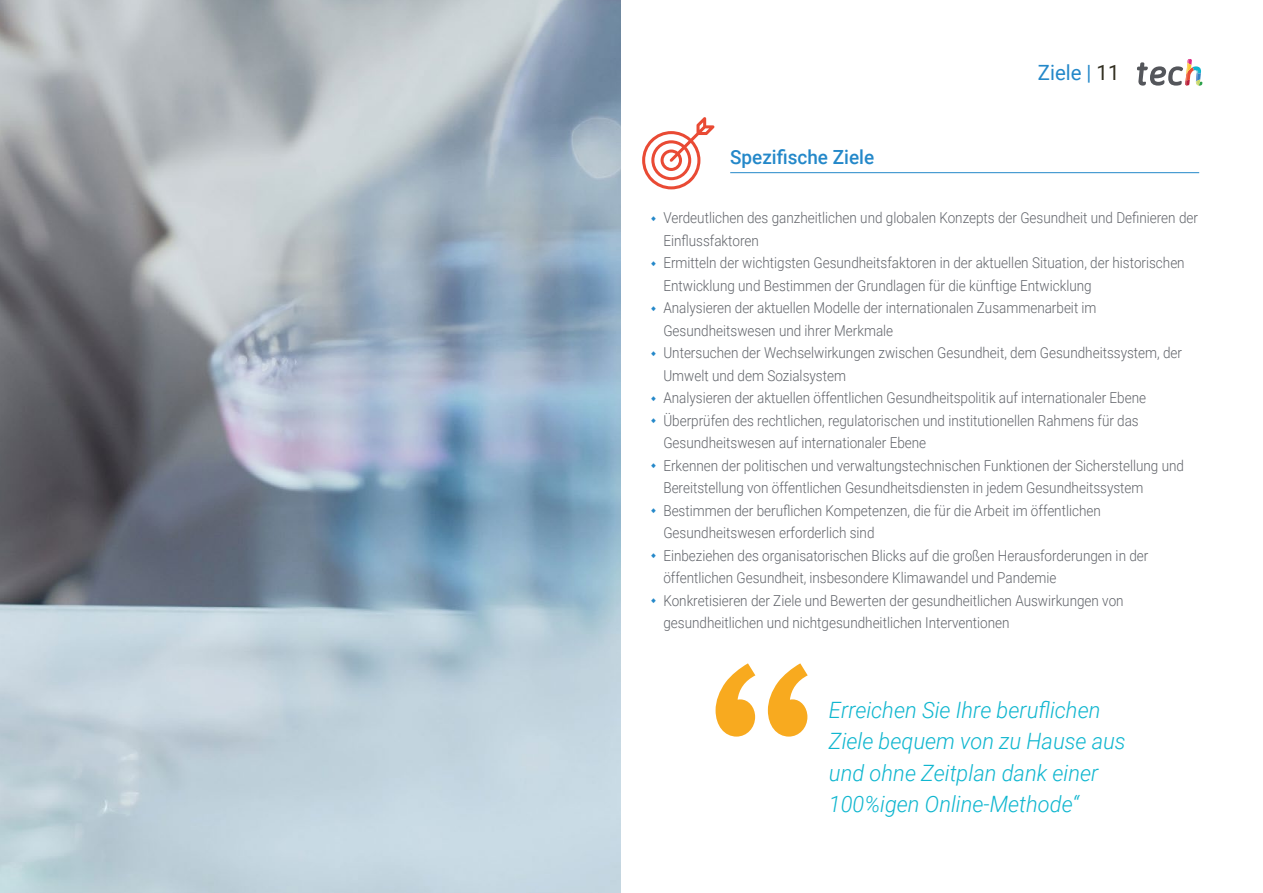
<style>
.page{position:relative;width:1263px;height:893px;background:#fff}
.page>*{position:absolute;margin:0;border:0;box-sizing:border-box;transform-origin:0 0}
.t1{font:italic 300 22.5px/31.5px "Roboto";color:#0fb6cf}
.t2{font:21px "Roboto";color:#2488c9}
.t3{font:500 19.5px "Roboto";color:#2488c9}
.t4{font:300 15px/22.5px "Roboto";color:#61646a;scale:.9 1}
.s1{color:#312e20}
</style>
<div class="page">
<img style="left:0;top:0;width:621px;height:893px">
<hr style="left:730px;top:172px;width:469px;height:1px;background:#2488c9">
<svg style="left:642px;top:117px;width:72px;height:72px"></svg>
<svg style="left:715px;top:663px;width:93px;height:74px"></svg>
<svg style="left:1137px;top:59px;width:65px;height:27px"></svg>
<h3 class="t3" style="left:730px;top:144px;width:145px">Spezifische Ziele</h3>
<h2 class="t2" style="left:1038px;top:57px;width:83px">Ziele | <span class="s1">11</span></h2>
<p class="t4" style="left:663px;top:206px;width:595px">Verdeutlichen des ganzheitlichen und globalen Konzepts der Gesundheit und Definieren der Einflussfaktoren<br>Ermitteln der wichtigsten Gesundheitsfaktoren in der aktuellen Situation, der historischen Entwicklung und Bestimmen der Grundlagen für die künftige Entwicklung<br>Analysieren der aktuellen Modelle der internationalen Zusammenarbeit im Gesundheitswesen und ihrer Merkmale<br>Untersuchen der Wechselwirkungen zwischen Gesundheit, dem Gesundheitssystem, der Umwelt und dem Sozialsystem<br>Analysieren der aktuellen öffentlichen Gesundheitspolitik auf internationaler Ebene Überprüfen des rechtlichen, regulatorischen und institutionellen Rahmens für das Gesundheitswesen auf internationaler Ebene<br>Erkennen der politischen und verwaltungstechnischen Funktionen der Sicherstellung und Bereitstellung von öffentlichen Gesundheitsdiensten in jedem Gesundheitssystem Bestimmen der beruflichen Kompetenzen, die für die Arbeit im öffentlichen Gesundheitswesen erforderlich sind<br>Einbeziehen des organisatorischen Blicks auf die großen Herausforderungen in der öffentlichen Gesundheit, insbesondere Klimawandel und Pandemie<br>Konkretisieren der Ziele und Bewerten der gesundheitlichen Auswirkungen von gesundheitlichen und nichtgesundheitlichen Interventionen</p>
<h1 class="t1" style="left:829px;top:693px;width:298px">Erreichen Sie Ihre beruflichen<br>Ziele bequem von zu Hause aus und ohne Zeitplan dank einer<br>100%igen Online-Methode“</h1>
</div>
